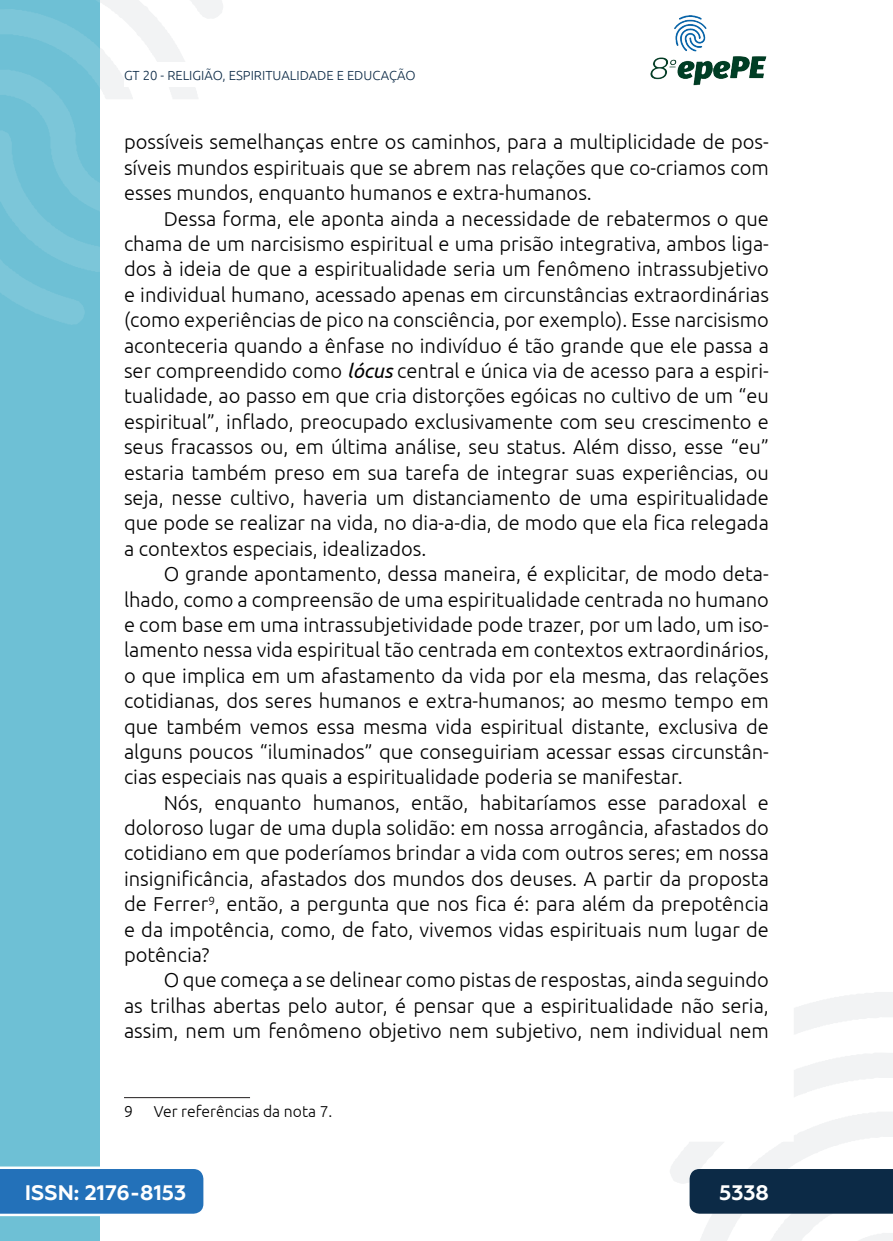
<style>
.page{position:relative;width:893px;height:1241px;background:#fff}
.page>*{position:absolute;margin:0;border:0;box-sizing:border-box;transform-origin:0 0}
.t1{font:700 21px "Geometria";color:#fff}
._5_CORPO{font:300 20.12px/25.4px "Ubuntu";color:#000;text-align:justify}
._12_RODAPE{font:300 15.75px "Ubuntu";color:#000}
.t2{font:300 13.12px "Ubuntu";color:#0c2a46}
.s1{font-weight:400;font-style:italic}
</style>
<div class="page">
<svg style="left:670px;top:992px;width:223px;height:248px"></svg>
<svg style="left:99px;top:0;width:124px;height:324px"></svg>
<img style="left:650px;top:15px;width:117px;height:71px">
<div style="left:0;top:0;width:99px;height:1240px;background:#6ec0d5"></div>
<svg style="left:0;top:0;width:99px;height:325px"></svg>
<svg style="left:0;top:1166px;width:203px;height:49px;background:#367dbf"></svg>
<div style="left:690px;top:1168px;width:203px;height:45px;background:#0c2a46"></div>
<div style="left:124px;top:62px;width:516px;height:25px;background:#fff"></div>
<hr style="left:124px;top:1096px;width:126px;height:1px;background:#231f20">
<p class="t2" style="left:124px;top:67px;width:293px">GT 20 - RELIGIÃO, ESPIRITUALIDADE E EDUCAÇÃO</p>
<p class="_5_CORPO" style="left:124px;top:129px;width:646px">possíveis semelhanças entre os caminhos, para a multiplicidade de pos&shy;síveis mundos espirituais que se abrem nas relações que co-criamos com esses mundos, enquanto humanos e extra-humanos.</p>
<p class="_5_CORPO" style="left:124px;top:205px;width:646px;text-indent:40px">Dessa forma, ele aponta ainda a necessidade de rebatermos o que chama de um narcisismo espiritual e uma prisão integrativa, ambos liga&shy;dos à ideia de que a espiritualidade seria um fenômeno intrassubjetivo e individual humano, acessado apenas em circunstâncias extraordinárias (como experiências de pico na consciência, por exemplo). Esse narcisismo aconteceria quando a ênfase no indivíduo é tão grande que ele passa a ser compreendido como <span class="s1">lócus</span> central e única via de acesso para a espiri&shy;tualidade, ao passo em que cria distorções egóicas no cultivo de um “eu espiritual”, inflado, preocupado exclusivamente com seu crescimento e seus fracassos ou, em última análise, seu status. Além disso, esse “eu” estaria também preso em sua tarefa de integrar suas experiências, ou seja, nesse cultivo, haveria um distanciamento de uma espiritualidade que pode se realizar na vida, no dia-a-dia, de modo que ela fica relegada a contextos especiais, idealizados.</p>
<p class="_5_CORPO" style="left:124px;top:560px;width:646px;text-indent:40px">O grande apontamento, dessa maneira, é explicitar, de modo deta&shy;lhado, como a compreensão de uma espiritualidade centrada no humano e com base em uma intrassubjetividade pode trazer, por um lado, um iso&shy;lamento nessa vida espiritual tão centrada em contextos extraordinários, o que implica em um afastamento da vida por ela mesma, das relações cotidianas, dos seres humanos e extra-humanos; ao mesmo tempo em que também vemos essa mesma vida espiritual distante, exclusiva de alguns poucos “iluminados” que conseguiriam acessar essas circunstân&shy;cias especiais nas quais a espiritualidade poderia se manifestar.</p>
<p class="_5_CORPO" style="left:124px;top:789px;width:646px;text-indent:40px">Nós, enquanto humanos, então, habitaríamos esse paradoxal e doloroso lugar de uma dupla solidão: em nossa arrogância, afastados do cotidiano em que poderíamos brindar a vida com outros seres; em nossa insignificância, afastados dos mundos dos deuses. A partir da proposta de Ferrer<sup>9</sup>, então, a pergunta que nos fica é: para além da prepotência e da impotência, como, de fato, vivemos vidas espirituais num lugar de potência?</p>
<p class="_5_CORPO" style="left:124px;top:966px;width:646px;text-indent:40px">O que começa a se delinear como pistas de respostas, ainda seguindo as trilhas abertas pelo autor, é pensar que a espiritualidade não seria, assim, nem um fenômeno objetivo nem subjetivo, nem individual nem</p>
<p class="_12_RODAPE" style="left:124px;top:1101px;width:10px">9</p>
<p class="_12_RODAPE" style="left:154px;top:1101px;width:180px">Ver referências da nota 7.</p>
<p class="t1" style="left:25px;top:1179px;width:163px">ISSN: 2176-8153</p>
<p class="t1" style="left:719px;top:1179px;width:51px">5338</p>
</div>
